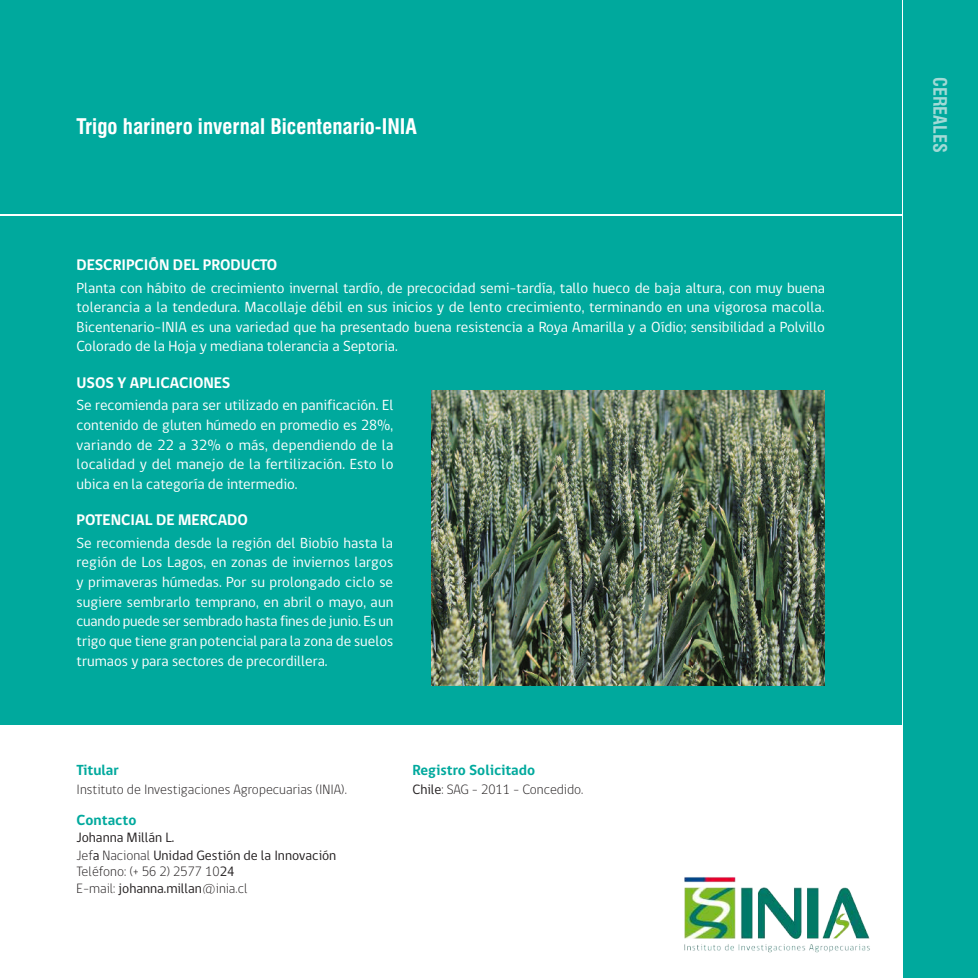
<style>
.page{position:relative;width:978px;height:978px;background:#fff}
.page>*{position:absolute;margin:0;border:0;box-sizing:border-box;transform-origin:0 0}
.t1{font:700 condensed 21px "Swiss 721 BT";color:#fff}
.t2{font:700 condensed 18px "Swiss 721 BT";letter-spacing:.01em;color:#a3dad6}
.t3{font:700 15.75px "gob CL";color:#fff}
.t4{font:15px/19.6px "gob CL";color:#fff;text-align:justify}
.t5{font:700 15px "gob CL";color:#00a99d}
.t6{font:13.8px/17.1px "gob CL";color:#231f20}
.t7{font:300 13.8px "gob CL";color:#231f20}
.s1{font-weight:300}
.s2{font-weight:400}
</style>
<div class="page">
<div style="left:0;top:0;width:901px;height:214px;background:#00a99d"></div>
<div style="left:0;top:216px;width:901px;height:508px;background:#00a99d"></div>
<div style="left:904px;top:0;width:74px;height:978px;background:#00a99d"></div>
<img style="left:432px;top:391px;width:393px;height:294px">
<img style="left:684px;top:877px;width:186px;height:76px">
<h1 class="t1" style="left:77px;top:114px;width:342px">Trigo harinero invernal Bicentenario-INIA</h1>
<p class="t3" style="left:77px;top:254px;width:202px">DESCRIPCIÓN DEL PRODUCTO</p>
<p class="t4" style="left:77px;top:278px;width:750px">Planta con hábito de crecimiento invernal tardío, de precocidad semi-tardía, tallo hueco de baja altura, con muy buena tolerancia a la tendedura. Macollaje débil en sus inicios y de lento crecimiento, terminando en una vigorosa macolla.<br>Bicentenario-INIA es una variedad que ha presentado buena resistencia a Roya Amarilla y a Oídio; sensibilidad a Polvillo Colorado de la Hoja y mediana tolerancia a Septoria.</p>
<p class="t3" style="left:77px;top:372px;width:155px">USOS Y APLICACIONES</p>
<p class="t4" style="left:77px;top:396px;width:319px">Se recomienda para ser utilizado en panificación. El contenido de gluten húmedo en promedio es 28%, variando de 22 a 32% o más, dependiendo de la localidad y del manejo de la fertilización. Esto lo ubica en la categoría de intermedio.</p>
<p class="t3" style="left:77px;top:509px;width:173px">POTENCIAL DE MERCADO</p>
<p class="t4" style="left:77px;top:533px;width:318px">Se recomienda desde la región del Biobío hasta la región de Los Lagos, en zonas de inviernos largos y primaveras húmedas. Por su prolongado ciclo se sugiere sembrarlo temprano, en abril o mayo, aun cuando puede ser sembrado hasta fines de junio. Es un trigo que tiene gran potencial para la zona de suelos trumaos y para sectores de precordillera.</p>
<p class="t5" style="left:77px;top:760px;width:44px">Titular</p>
<p class="t7" style="left:77px;top:780px;width:272px">Instituto de Investigaciones Agropecuarias (INIA).</p>
<p class="t5" style="left:77px;top:809px;width:61px">Contacto</p>
<p class="t6" style="left:77px;top:829px;width:261px">Johanna Millán L.<br><span class="s1">Jef</span>a <span class="s1">Nacional</span> Unidad Gestión de la Innovación<br><span class="s1">Teléfono: (+ 56 2) 2577 10</span>24<br><span class="s1">E-mail:</span> johanna.millan<span class="s1">@inia.cl</span></p>
<p class="t5" style="left:412px;top:760px;width:124px">Registro Solicitado</p>
<p class="t7" style="left:412px;top:780px;width:172px"><span class="s2">Chile</span>: SAG - 2011 – Concedido.</p>
<p class="t2" style="left:951px;top:77px;width:78px;rotate:90deg">CEREALES</p>
</div>
